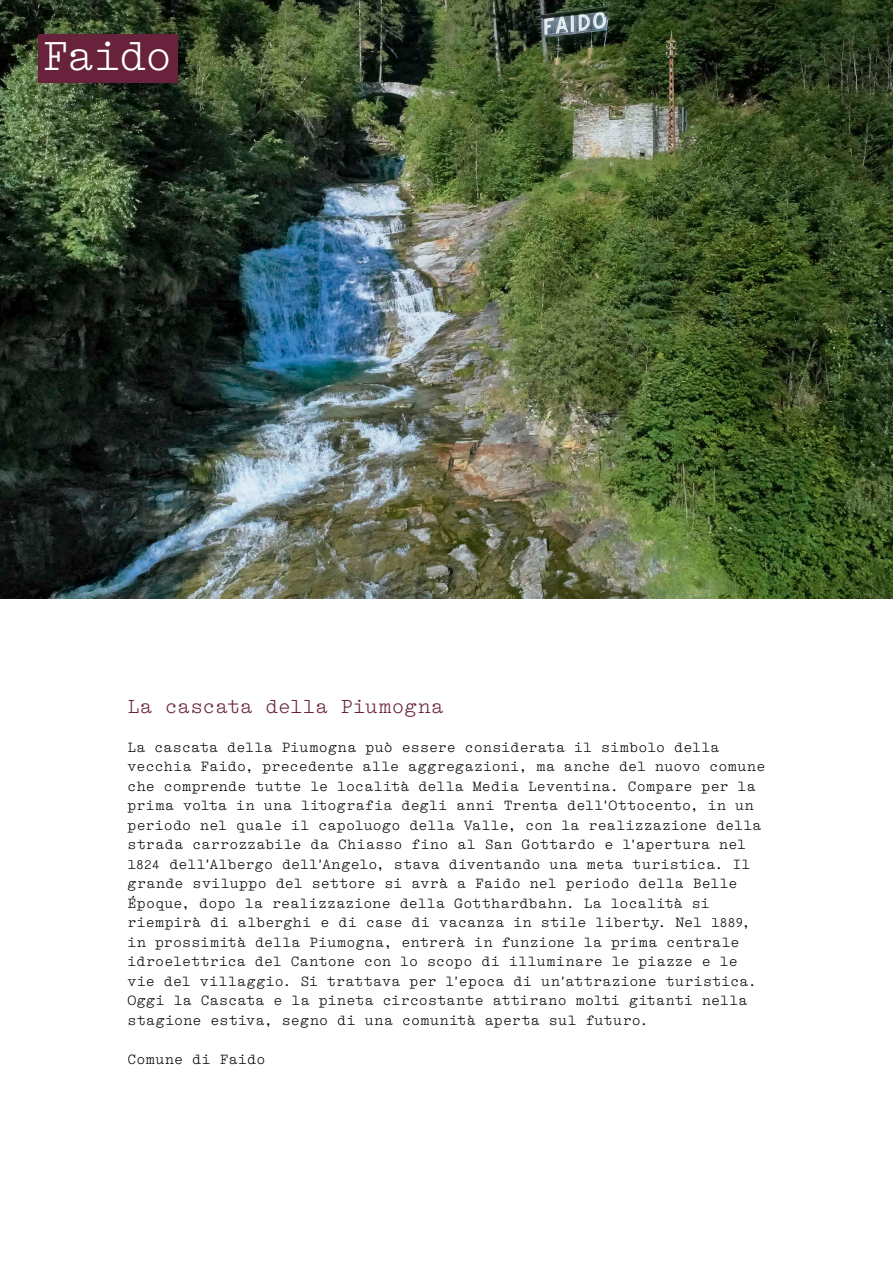
<style>
.page{position:relative;width:893px;height:1263px;background:#fff}
.page>*{position:absolute;margin:0;border:0;box-sizing:border-box;transform-origin:0 0}
.Titel_Ortschaft{font:500 45px "LL Ignazio";letter-spacing:-.03em;color:#fff}
.Ort_Gruss{font:500 21px "LL Ignazio";letter-spacing:-.005em;color:#68223c}
.Fliesstext{font:500 15px/19.5px "LL Ignazio";letter-spacing:.01em;color:#000}
</style>
<div class="page">
<img style="left:0;top:0;width:893px;height:599px">
<div style="left:38px;top:34px;width:139px;height:48px;background:#68223c"></div>
<p class="Titel_Ortschaft" style="left:43px;top:34px;width:131px">Faido</p>
<p class="Ort_Gruss" style="left:128px;top:695px;width:318px">La cascata della Piumogna</p>
<p class="Fliesstext" style="left:128px;top:738px;width:639px">La cascata della Piumogna può essere considerata il simbolo della vecchia Faido, precedente alle aggregazioni, ma anche del nuovo comune che comprende tutte le località della Media Leventina. Compare per la prima volta in una litografia degli anni Trenta dell’Ottocento, in un periodo nel quale il capoluogo della Valle, con la realizzazione della strada carrozzabile da Chiasso fino al San Gottardo e l’apertura nel 1824 dell’Albergo dell’Angelo, stava diventando una meta turistica. Il grande sviluppo del settore si avrà a Faido nel periodo della Belle Époque, dopo la realizzazione della Gotthardbahn. La località si riempirà di alberghi e di case di vacanza in stile liberty. Nel 1889, in prossimità della Piumogna, entrerà in funzione la prima centrale idroelettrica del Cantone con lo scopo di illuminare le piazze e le vie del villaggio. Si trattava per l’epoca di un’attrazione turistica.<br>Oggi la Cascata e la pineta circostante attirano molti gitanti nella stagione estiva, segno di una comunità aperta sul futuro.</p>
<p class="Fliesstext" style="left:128px;top:1050px;width:139px">Comune di Faido</p>
</div>
